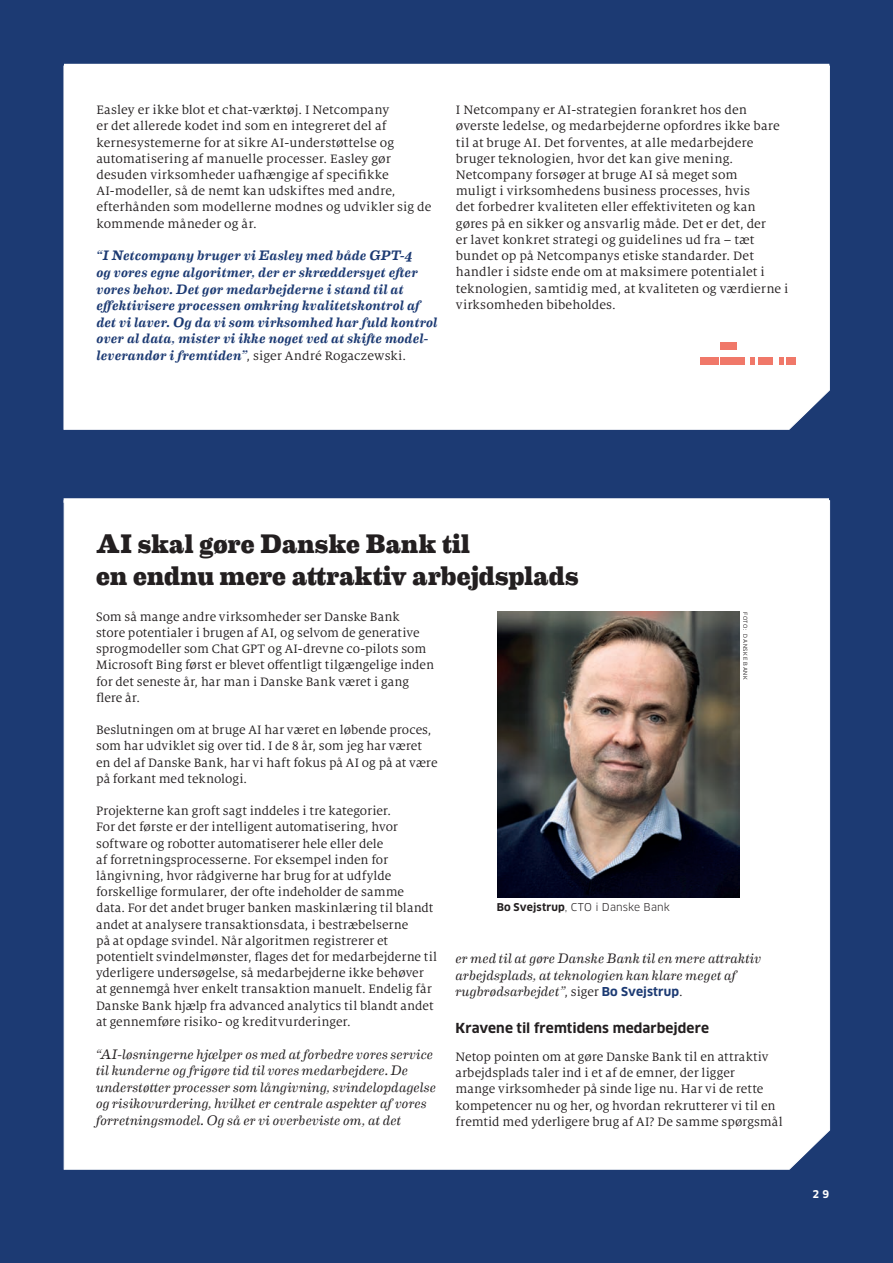
<style>
.page{position:relative;width:893px;height:1263px;background:#1c3a73}
.page>*{position:absolute;margin:0;border:0;box-sizing:border-box;transform-origin:0 0}
.t1{font:800 27px/31.5px "Eames Century Modern";letter-spacing:.005em;color:#231f20}
.t2{font:italic 13.8px/16.5px "Eames Century Modern";letter-spacing:.01em;color:#231f20}
.t3{font:italic 500 13.8px/16.5px "Eames Century Modern";letter-spacing:.015em;color:#1c3a73}
.t4{font:13.5px/16.2px "Milo Serif OT";letter-spacing:.005em;color:#231f20}
.t5{font:700 13.5px "Clan OT";letter-spacing:.005em;color:#231f20}
.t6{font:10.5px "Clan OT";letter-spacing:.01em;color:#231f20}
.Genre{font:700 10.5px "Clan OT";color:#fff}
.t7{font:6px "Gotham Narrow";letter-spacing:.105em;color:#231f20}
.s1{font-family:"Eames Century Modern";font-weight:500;font-style:italic;font-size:13.8px;color:#1c3a73}
.s2{font-weight:700}
.s3{font-family:"Milo Serif OT";font-style:normal;font-size:13.5px}
.s4{font-family:"Clan OT";font-weight:700;font-style:normal;font-size:12px;color:#1c3a73}
</style>
<div class="page">
<div style="left:64px;top:500px;width:766px;height:669px;background:#fff"></div>
<div style="left:64px;top:498px;width:765px;height:5px;background:#fff"></div>
<img style="left:498px;top:612px;width:241px;height:285px">
<div style="left:64px;top:66px;width:766px;height:364px;background:#fff"></div>
<hr style="left:64px;top:64px;width:765px;height:4px;background:#fff">
<div style="left:758px;top:357px;width:15px;height:7px;background:#f07869"></div>
<div style="left:720px;top:357px;width:25px;height:7px;background:#f07869"></div>
<svg style="left:779px;top:357px;width:5px;height:7px"></svg>
<div style="left:787px;top:357px;width:9px;height:7px;background:#f07869"></div>
<div style="left:700px;top:357px;width:18px;height:7px;background:#f07869"></div>
<div style="left:720px;top:342px;width:16px;height:7px;background:#f07869"></div>
<svg style="left:750px;top:357px;width:5px;height:7px"></svg>
<p class="t4" style="left:96px;top:102px;width:336px">Easley er ikke blot et chat-værktøj. I Netcompany<br>er det allerede kodet ind som en integreret del af kernesystemerne for at sikre AI-understøttelse og automatisering af manuelle processer. Easley gør desuden virksomheder uafhængige af specifikke AI-modeller, så de nemt kan udskiftes med andre, efterhånden som modellerne modnes og udvikler sig de kommende måneder og år.</p>
<p class="t3" style="left:96px;top:246px;width:342px">“I Netcompany bruger vi Easley med både GPT-4<br>og vores egne algoritmer, der er skræddersyet efter vores behov. Det gør medarbejderne i stand til at effektivisere processen omkring kvalitetskontrol af det vi laver. Og da vi som virksomhed har fuld kontrol over al data, mister vi ikke noget ved at skifte model-</p>
<p class="t4" style="left:96px;top:348px;width:311px"><span class="s1">leverandør i fremtiden”</span>, siger André Rogaczewski.</p>
<p class="t4" style="left:456px;top:102px;width:334px">I Netcompany er AI-strategien forankret hos den øverste ledelse, og medarbejderne opfordres ikke bare til at bruge AI. Det forventes, at alle medarbejdere bruger teknologien, hvor det kan give mening.<br>Netcompany forsøger at bruge AI så meget som<br>muligt i virksomhedens business processes, hvis<br>det forbedrer kvaliteten eller effektiviteten og kan gøres på en sikker og ansvarlig måde. Det er det, der<br>er lavet konkret strategi og guidelines ud fra – tæt bundet op på Netcompanys etiske standarder. Det handler i sidste ende om at maksimere potentialet i teknologien, samtidig med, at kvaliteten og værdierne i virksomheden bibeholdes.</p>
<p class="t1" style="left:96px;top:527px;width:484px">AI skal gøre Danske Bank til<br>en endnu mere attraktiv arbejdsplads</p>
<p class="t4" style="left:96px;top:609px;width:340px">Som så mange andre virksomheder ser Danske Bank<br>store potentialer i brugen af AI, og selvom de generative sprogmodeller som Chat GPT og AI-drevne co-pilots som Microsoft Bing først er blevet offentligt tilgængelige inden for det seneste år, har man i Danske Bank været i gang flere år.</p>
<p class="t4" style="left:96px;top:722px;width:343px">Beslutningen om at bruge AI har været en løbende proces, som har udviklet sig over tid. I de 8 år, som jeg har været en del af Danske Bank, har vi haft fokus på AI og på at være på forkant med teknologi.</p>
<p class="t4" style="left:96px;top:803px;width:343px">Projekterne kan groft sagt inddeles i tre kategorier.<br>For det første er der intelligent automatisering, hvor software og robotter automatiserer hele eller dele<br>af forretningsprocesserne. For eksempel inden for långivning, hvor rådgiverne har brug for at udfylde forskellige formularer, der ofte indeholder de samme<br>data. For det andet bruger banken maskinlæring til blandt andet at analysere transaktionsdata, i bestræbelserne<br>på at opdage svindel. Når algoritmen registrerer et potentielt svindelmønster, flages det for medarbejderne til yderligere undersøgelse, så medarbejderne ikke behøver at gennemgå hver enkelt transaktion manuelt. Endelig får Danske Bank hjælp fra advanced analytics til blandt andet at gennemføre risiko- og kreditvurderinger.</p>
<p class="t2" style="left:96px;top:1044px;width:342px">“AI-løsningerne hjælper os med at forbedre vores service til kunderne og frigøre tid til vores medarbejdere. De understøtter processer som långivning, svindelopdagelse og risikovurdering, hvilket er centrale aspekter af vores forretningsmodel. Og så er vi overbeviste om, at det</p>
<p class="t7" style="left:749px;top:612px;width:69px;rotate:90deg">FOTO: DANSKE BANK</p>
<p class="t6" style="left:497px;top:901px;width:175px"><span class="s2">Bo Svejstrup</span>, CTO i Danske Bank</p>
<p class="t2" style="left:455px;top:949px;width:307px">er med til at gøre Danske Bank til en mere attraktiv arbejdsplads, at teknologien kan klare meget af rugbrødsarbejdet”<span class="s3">, siger</span> <span class="s4">Bo Svejstrup</span><span class="s3">.</span></p>
<p class="t5" style="left:455px;top:1020px;width:255px">Kravene til fremtidens medarbejdere</p>
<p class="t4" style="left:455px;top:1049px;width:329px">Netop pointen om at gøre Danske Bank til en attraktiv arbejdsplads taler ind i et af de emner, der ligger<br>mange virksomheder på sinde lige nu. Har vi de rette kompetencer nu og her, og hvordan rekrutterer vi til en fremtid med yderligere brug af AI? De samme spørgsmål</p>
<p class="Genre" style="left:812px;top:1188px;width:18px">2 9</p>
</div>
